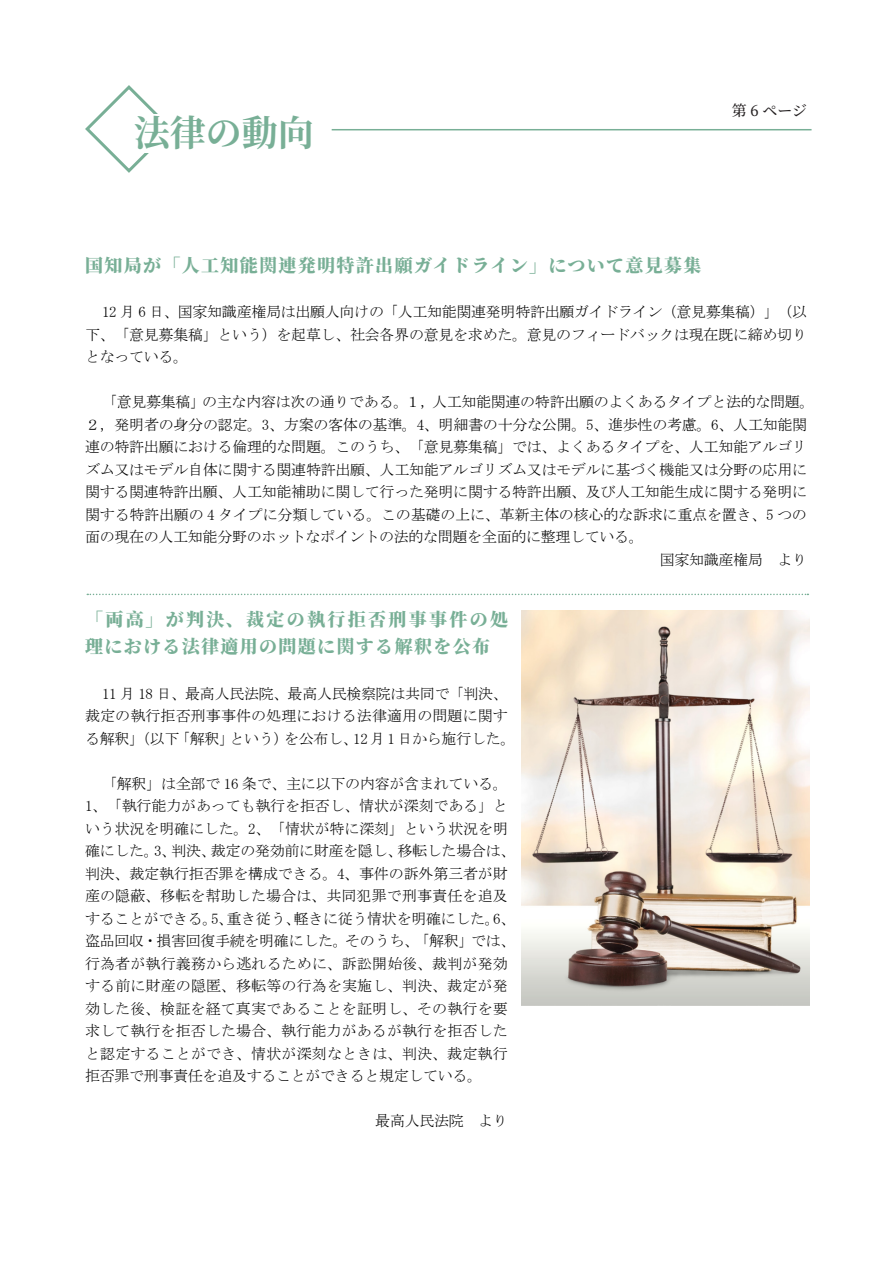
<style>
.page{position:relative;width:893px;height:1263px;background:#fff}
.page>*{position:absolute;margin:0;border:0;box-sizing:border-box;transform-origin:0 0}
.t1{font:700 36px "Source Han Serif JP";color:#78af96}
.标题{font:800 18px/27px "Source Han Serif CN";letter-spacing:.075em;color:#78af96}
.t2{font:15px/22.5px "MS Mincho";letter-spacing:-.02em;color:#000}
.t3{font:500 15px "Source Han Serif CN";color:#231f20}
</style>
<div class="page">
<svg style="left:85px;top:85px;width:73px;height:88px"></svg>
<div style="left:134px;top:114px;width:189px;height:39px;background:#fff"></div>
<hr style="left:332px;top:129px;width:479px;height:1px;background:#78af96">
<svg style="left:87px;top:594px;width:721px;height:1px"></svg>
<img style="left:521px;top:610px;width:288px;height:395px">
<p class="t1" style="left:134px;top:112px;width:182px">法律の動向</p>
<p class="t3" style="left:732px;top:102px;width:77px">第 6 ページ</p>
<p class="标题" style="left:85px;top:252px;width:618px">国知局が「人工知能関連発明特許出願ガイドライン」について意見募集</p>
<p class="t2" style="left:85px;top:301px;width:723px;text-align:justify;text-indent:17px">12 月 6 日、国家知識産権局は出願人向けの「人工知能関連発明特許出願ガイドライン（意見募集稿）」（以下、「意見募集稿」という）を起草し、社会各界の意見を求めた。意見のフィードバックは現在既に締め切りとなっている。</p>
<p class="t2" style="left:85px;top:391px;width:731px;text-indent:17px">「意見募集稿」の主な内容は次の通りである。１，人工知能関連の特許出願のよくあるタイプと法的な問題。２，発明者の身分の認定。3、方案の客体の基準。4、明細書の十分な公開。5、進歩性の考慮。6、人工知能関連の特許出願における倫理的な問題。このうち、「意見募集稿」では、よくあるタイプを、人工知能アルゴリズム又はモデル自体に関する関連特許出願、人工知能アルゴリズム又はモデルに基づく機能又は分野の応用に関する関連特許出願、人工知能補助に関して行った発明に関する特許出願、及び人工知能生成に関する発明に関する特許出願の 4 タイプに分類している。この基礎の上に、革新主体の核心的な訴求に重点を置き、5 つの面の現在の人工知能分野のホットなポイントの法的な問題を全面的に整理している。</p>
<p class="t2" style="left:660px;top:548px;width:149px">国家知識産権局　より</p>
<p class="标题" style="left:85px;top:607px;width:424px">「両高」が判決、裁定の執行拒否刑事事件の処理における法律適用の問題に関する解釈を公布</p>
<p class="t2" style="left:85px;top:682px;width:432px;text-indent:17px">11 月 18 日、最高人民法院、最高人民検察院は共同で「判決、裁定の執行拒否刑事事件の処理における法律適用の問題に関する解釈」（以下「解釈」という）を公布し、12 月 1 日から施行した。</p>
<p class="t2" style="left:85px;top:772px;width:432px;text-indent:17px">「解釈」は全部で 16 条で、主に以下の内容が含まれている。1、「執行能力があっても執行を拒否し、情状が深刻である」という状況を明確にした。2、「情状が特に深刻」という状況を明確にした。3、判決、裁定の発効前に財産を隠し、移転した場合は、判決、裁定執行拒否罪を構成できる。4、事件の訴外第三者が財産の隠蔽、移転を幇助した場合は、共同犯罪で刑事責任を追及することができる。5、重き従う、軽きに従う情状を明確にした。6、盗品回収・損害回復手続を明確にした。そのうち、「解釈」では、行為者が執行義務から逃れるために、訴訟開始後、裁判が発効する前に財産の隠匿、移転等の行為を実施し、判決、裁定が発効した後、検証を経て真実であることを証明し、その執行を要求して執行を拒否した場合、執行能力があるが執行を拒否したと認定することができ、情状が深刻なときは、判決、裁定執行拒否罪で刑事責任を追及することができると規定している。</p>
<p class="t2" style="left:375px;top:1109px;width:134px">最高人民法院　より</p>
</div>
